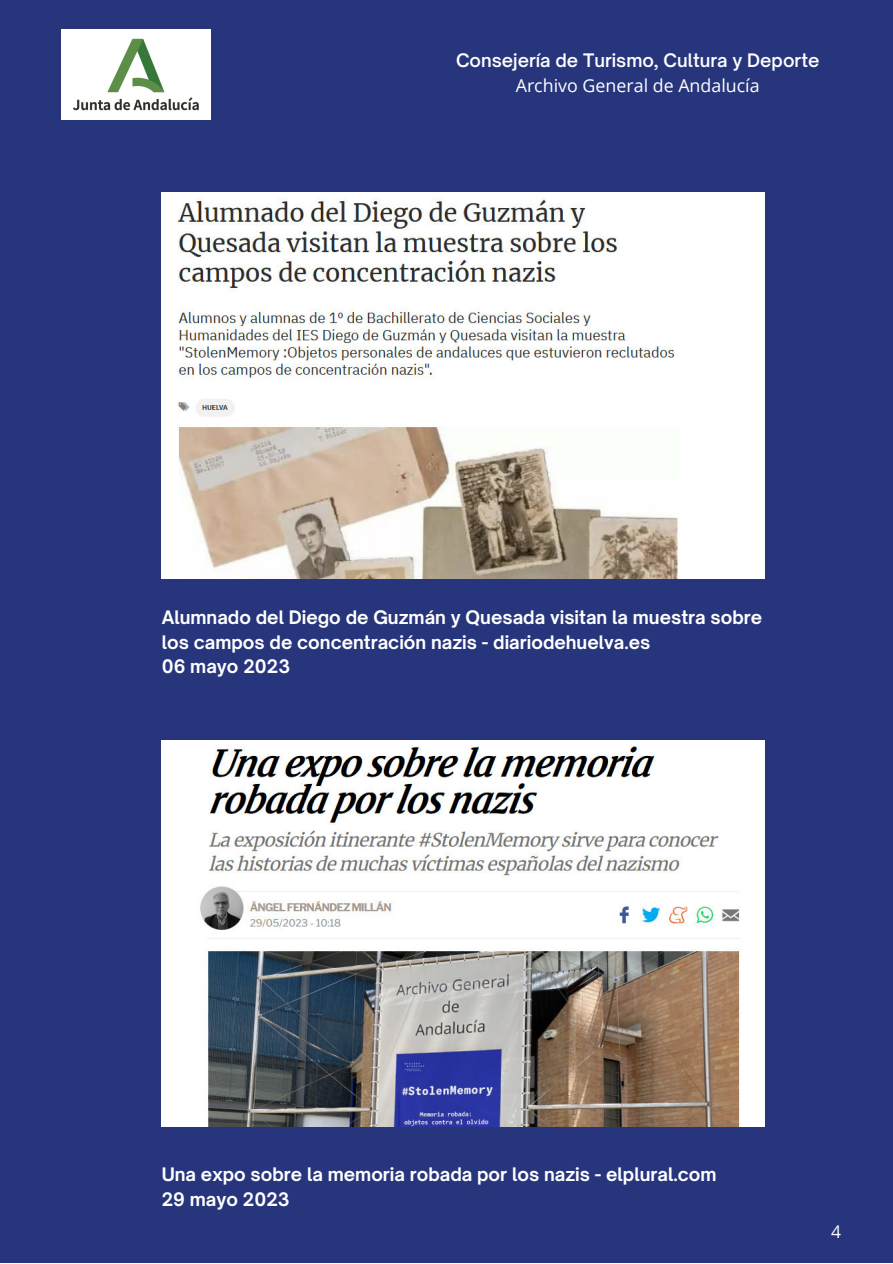
<style>
.page{position:relative;width:893px;height:1264px;background:#fff}
.page>*{position:absolute;margin:0;border:0;box-sizing:border-box;transform-origin:0 0}
.t1{font:700 17.85px/24.8px "Open Sauce One";color:#fff}
.t2{font:600 17.85px "Open Sauce One";color:#fff}
.t3{font:17.85px "Open Sans";color:#fff}
.t4{font:17.55px "Open Sans";color:#fff}
</style>
<div class="page">
<div style="left:0;top:0;width:892px;height:1262px;background:#27357c"></div>
<img style="left:62px;top:30px;width:148px;height:90px">
<img style="left:162px;top:192px;width:602px;height:386px">
<img style="left:162px;top:740px;width:602px;height:386px">
<p class="t2" style="left:456px;top:49px;width:365px">Consejería de Turismo, Cultura y Deporte</p>
<p class="t3" style="left:515px;top:72px;width:245px">Archivo General de Andalucía</p>
<p class="t1" style="left:162px;top:604px;width:602px">Alumnado del Diego de Guzmán y Quesada visitan la muestra sobre los campos de concentración nazis - diariodehuelva.es</p>
<p class="t1" style="left:162px;top:654px;width:130px">06 mayo 2023</p>
<p class="t1" style="left:162px;top:1161px;width:556px">Una expo sobre la memoria robada por los nazis - elplural.com</p>
<p class="t1" style="left:162px;top:1186px;width:129px">29 mayo 2023</p>
<p class="t4" style="left:831px;top:1218px;width:11px">4</p>
</div>
